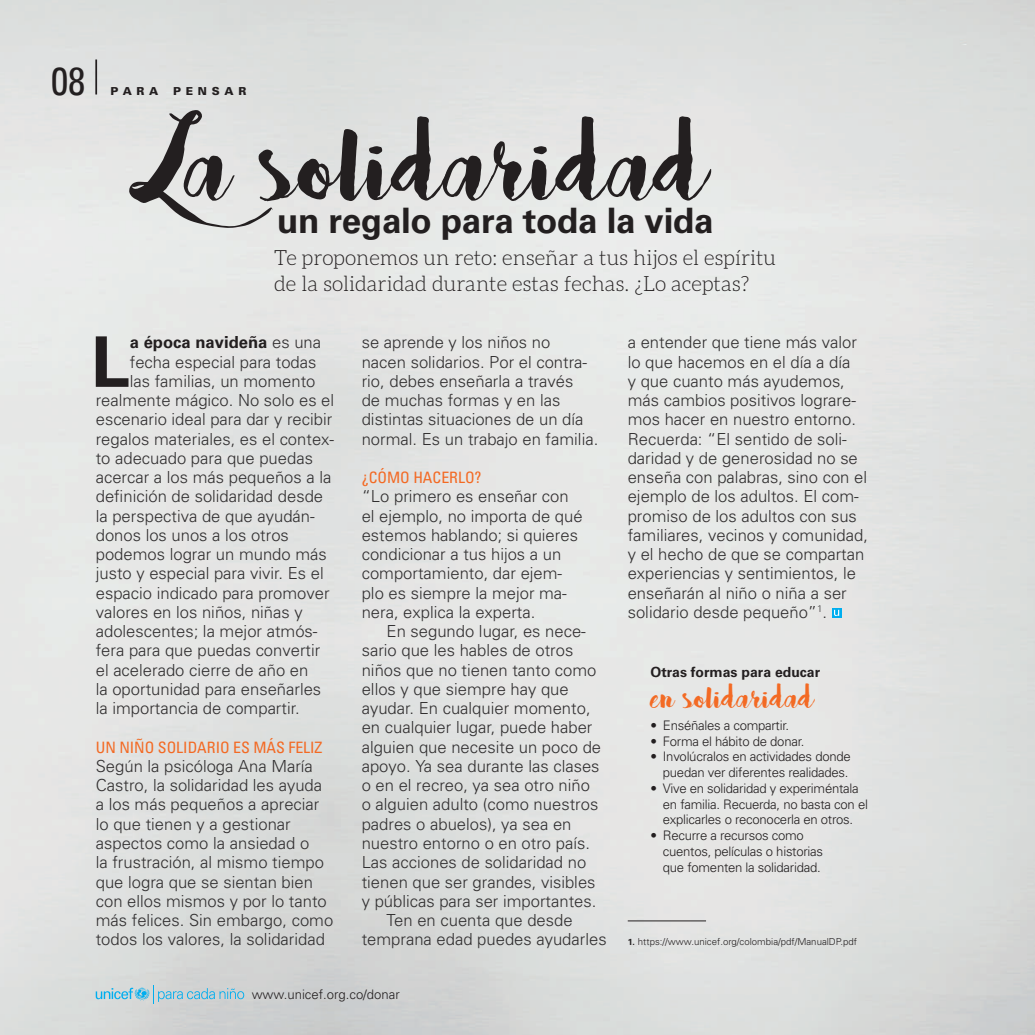
<style>
.page{position:relative;width:1035px;height:1035px;background:#fff}
.page>*{position:absolute;margin:0;border:0;box-sizing:border-box;transform-origin:0 0}
.t1{font:126px "Bakery";color:#231f20}
.t2{font:700 69.83px "Univers";color:#231f20}
.t3{font:condensed 38.5px "Univers";color:#231f20}
.t4{font:36.93px "Bakery";color:#f36a24}
.t5{font:700 35px "Univers";letter-spacing:-.01em;color:#231f20}
.t6{font:300 21px/25.2px "Aleo";color:#231f20}
.t7{font:300 16.62px/19.2px "Univers";color:#312f30}
.t8{font:700 16.62px "Univers";color:#231f20}
.t9{font:condensed 15.75px "Univers";color:#f36a24}
.t10{font:700 14px "Univers";color:#231f20}
.t11{font:300 13.12px/15.8px "Univers";letter-spacing:-.02em;color:#231f20}
.t12{font:300 13.12px "Univers";color:#231f20}
.t13{font:900 11.03px "Univers";letter-spacing:.43em;color:#231f20}
.t14{font:300 9.62px "Univers";color:#231f20}
.s1{font-weight:300;color:#312f30}
.s2{font-weight:700;font-size:8.75px}
</style>
<div class="page">
<img style="left:0;top:0;width:1035px;height:1035px">
<hr style="left:95px;top:59px;width:2px;height:35px;background:#231f20">
<svg style="left:96px;top:985px;width:148px;height:18px;background:#afced8"></svg>
<svg style="left:831px;top:608px;width:10px;height:10px"></svg>
<svg style="left:834px;top:610px;width:5px;height:6px"></svg>
<hr style="left:628px;top:920px;width:78px;height:1px;background:#231f20">
<h3 class="t3" style="left:51px;top:56px;width:36px">08</h3>
<p class="t13" style="left:111px;top:84px;width:49px">PARA</p>
<p class="t13" style="left:173px;top:84px;width:75px">PENSAR</p>
<h1 class="t1" style="left:158px;top:83px;width:550px">La solidaridad</h1>
<h3 class="t5" style="left:277px;top:200px;width:438px">un regalo para toda la vida</h3>
<p class="t6" style="left:274px;top:245px;width:503px">Te proponemos un reto: enseñar a tus hijos el espíritu de la solidaridad durante estas fechas. ¿Lo aceptas?</p>
<h2 class="t2" style="left:91px;top:321px;width:40px">L</h2>
<p class="t8" style="left:130px;top:333px;width:193px">a época navideña <span class="s1">es una</span></p>
<p class="t7" style="left:130px;top:352px;width:188px">fecha especial para todas</p>
<p class="t7" style="left:130px;top:371px;width:187px">las familias, un momento</p>
<p class="t7" style="left:96px;top:390px;width:240px">realmente mágico. No solo es el</p>
<p class="t7" style="left:96px;top:410px;width:238px">escenario ideal para dar y recibir</p>
<p class="t7" style="left:96px;top:429px;width:240px">regalos materiales, es el contex-</p>
<p class="t7" style="left:96px;top:448px;width:219px">to adecuado para que puedas</p>
<p class="t7" style="left:96px;top:467px;width:237px">acercar a los más pequeños a la</p>
<p class="t7" style="left:96px;top:487px;width:229px">definición de solidaridad desde</p>
<p class="t7" style="left:96px;top:506px;width:220px">la perspectiva de que ayudán-</p>
<p class="t7" style="left:96px;top:525px;width:195px">donos los unos a los otros</p>
<p class="t7" style="left:96px;top:545px;width:233px">podemos lograr un mundo más</p>
<p class="t7" style="left:96px;top:564px;width:229px">justo y especial para vivir. Es el</p>
<p class="t7" style="left:96px;top:583px;width:235px">espacio indicado para promover</p>
<p class="t7" style="left:96px;top:602px;width:208px">valores en los niños, niñas y</p>
<p class="t7" style="left:96px;top:622px;width:223px">adolescentes; la mejor atmós-</p>
<p class="t7" style="left:96px;top:641px;width:226px">fera para que puedas convertir</p>
<p class="t7" style="left:96px;top:660px;width:214px">el acelerado cierre de año en</p>
<p class="t7" style="left:96px;top:679px;width:227px">la oportunidad para enseñarles</p>
<p class="t7" style="left:96px;top:699px;width:205px">la importancia de compartir.</p>
<p class="t9" style="left:96px;top:737px;width:228px">UN NIÑO SOLIDARIO ES MÁS FELIZ</p>
<p class="t7" style="left:96px;top:756px;width:239px">Según la psicóloga Ana María<br>Castro, la solidaridad les ayuda a los más pequeños a apreciar lo que tienen y a gestionar aspectos como la ansiedad o<br>la frustración, al mismo tiempo que logra que se sientan bien con ellos mismos y por lo tanto más felices. Sin embargo, como todos los valores, la solidaridad</p>
<p class="t7" style="left:362px;top:333px;width:238px">se aprende y los niños no nacen solidarios. Por el contra&shy;rio, debes enseñarla a través<br>de muchas formas y en las distintas situaciones de un día normal. Es un trabajo en familia.</p>
<p class="t9" style="left:362px;top:467px;width:121px">¿CÓMO HACERLO?</p>
<p class="t7" style="left:362px;top:487px;width:222px">“Lo primero es enseñar con el ejemplo, no importa de qué estemos hablando; si quieres condicionar a tus hijos a un comportamiento, dar ejem&shy;plo es siempre la mejor ma&shy;nera, explica la experta.</p>
<p class="t7" style="left:386px;top:621px;width:201px">En segundo lugar, es nece-</p>
<p class="t7" style="left:362px;top:641px;width:213px">sario que les hables de otros</p>
<p class="t7" style="left:362px;top:660px;width:236px">niños que no tienen tanto como</p>
<p class="t7" style="left:362px;top:679px;width:208px">ellos y que siempre hay que</p>
<p class="t7" style="left:362px;top:699px;width:230px">ayudar. En cualquier momento,</p>
<p class="t7" style="left:362px;top:718px;width:232px">en cualquier lugar, puede haber</p>
<p class="t7" style="left:362px;top:737px;width:241px">alguien que necesite un poco de</p>
<p class="t7" style="left:362px;top:756px;width:239px">apoyo. Ya sea durante las clases</p>
<p class="t7" style="left:362px;top:776px;width:230px">o en el recreo, ya sea otro niño</p>
<p class="t7" style="left:362px;top:795px;width:238px">o alguien adulto (como nuestros</p>
<p class="t7" style="left:362px;top:814px;width:211px">padres o abuelos), ya sea en</p>
<p class="t7" style="left:362px;top:833px;width:230px">nuestro entorno o en otro país.</p>
<p class="t7" style="left:362px;top:853px;width:226px">Las acciones de solidaridad no</p>
<p class="t7" style="left:362px;top:872px;width:235px">tienen que ser grandes, visibles</p>
<p class="t7" style="left:362px;top:891px;width:236px">y públicas para ser importantes.</p>
<p class="t7" style="left:386px;top:910px;width:188px">Ten en cuenta que desde</p>
<p class="t7" style="left:362px;top:930px;width:246px">temprana edad puedes ayudarles</p>
<p class="t12" style="left:252px;top:986px;width:150px">www.unicef.org.co/donar</p>
<p class="t7" style="left:628px;top:333px;width:242px">a entender que tiene más valor lo que hacemos en el día a día<br>y que cuanto más ayudemos, más cambios positivos lograre&shy;mos hacer en nuestro entorno.<br>Recuerda: “El sentido de soli&shy;daridad y de generosidad no se enseña con palabras, sino con el ejemplo de los adultos. El com&shy;promiso de los adultos con sus familiares, vecinos y comunidad, y el hecho de que se compartan experiencias y sentimientos, le enseñarán al niño o niña a ser solidario desde pequeño”<sup>1</sup>.</p>
<p class="t10" style="left:650px;top:664px;width:171px">Otras formas para educar</p>
<h3 class="t4" style="left:650px;top:673px;width:165px">en solidaridad</h3>
<p class="t11" style="left:650px;top:717px;width:140px">• Enséñales a compartir.</p>
<p class="t11" style="left:650px;top:733px;width:155px">• Forma el hábito de donar.</p>
<p class="t11" style="left:650px;top:749px;width:202px;text-align:right">• Involúcralos en actividades donde puedan ver diferentes realidades.</p>
<p class="t11" style="left:663px;top:780px;width:206px;text-indent:-12px">• Vive en solidaridad y experiméntala en familia. Recuerda, no basta con el explicarles o reconocerla en otros.</p>
<p class="t11" style="left:663px;top:827px;width:162px;text-indent:-12px">• Recurre a recursos como cuentos, películas o historias que fomenten la solidaridad.</p>
<p class="t14" style="left:628px;top:936px;width:231px"><span class="s2">1.</span> https://www.unicef.org/colombia/pdf/ManualDP.pdf</p>
</div>
